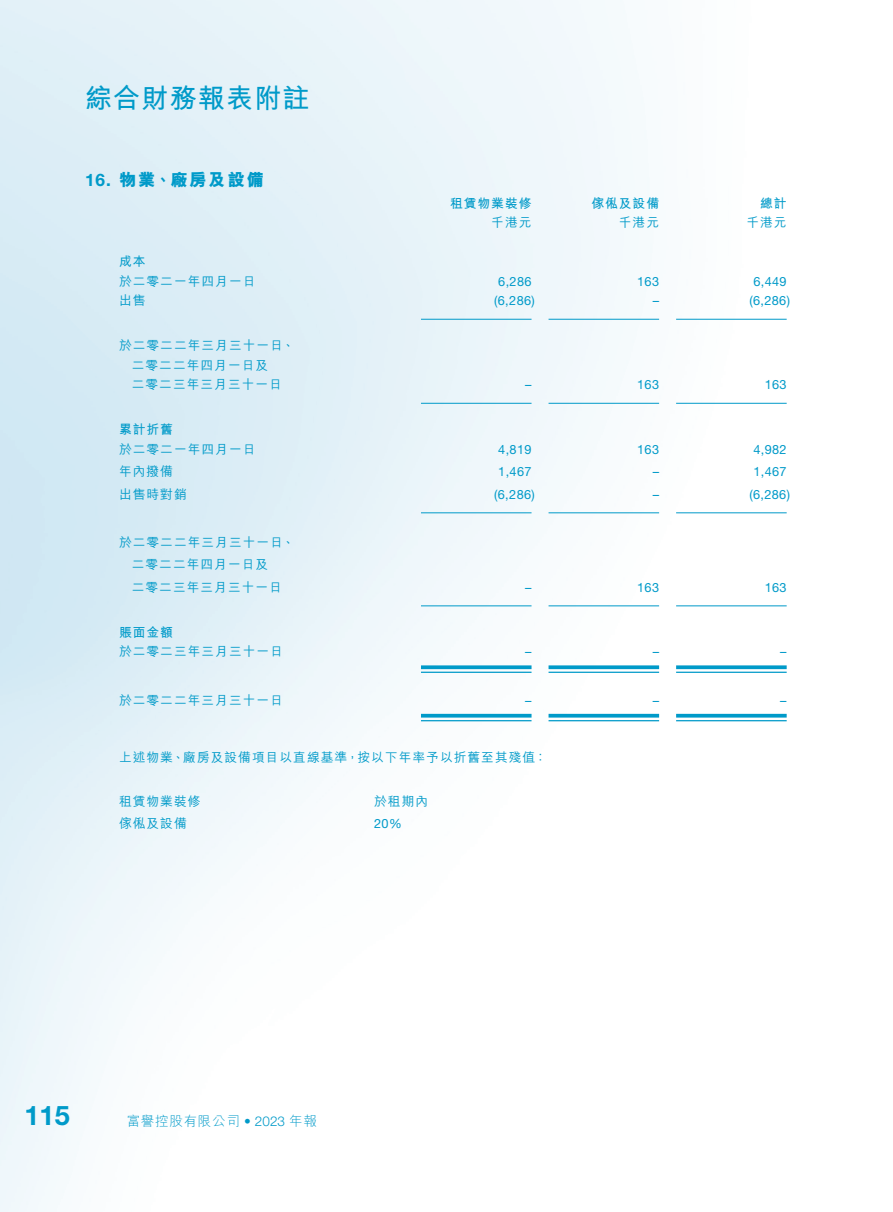
<style>
.page{position:relative;width:893px;height:1212px;background:#fff}
.page>*{position:absolute;margin:0;border:0;box-sizing:border-box;transform-origin:0 0}
.t1{font:700 27px "M Hei HK";letter-spacing:.045em;color:#009ac9}
.t2{font:700 27px "Helvetica Neue LT Std";color:#009ac9}
.t3{font:800 17.25px "M Hei HK";letter-spacing:.11em;color:#009ac9}
.t4{font:300 13.5px "M Hei HK";letter-spacing:.055em;color:#009ac9}
.t5{font:500 12.75px/19.5px "M Hei HK";letter-spacing:.08em;color:#009ac9}
.t6{font:12.75px "Helvetica Neue LT Std";letter-spacing:.03em;color:#009ac9}
.t7{font:700 12.75px "M Hei HK";letter-spacing:.08em;color:#009ac9}
.s1{font-family:"Helvetica Neue LT Std";font-weight:700}
.s2{font-family:"Helvetica Neue LT Std"}
</style>
<div class="page">
<img style="left:0;top:0;width:787px;height:1212px">
<hr style="left:421px;top:319px;width:110px;height:1px;background:#009ac9">
<hr style="left:549px;top:319px;width:110px;height:1px;background:#009ac9">
<hr style="left:676px;top:319px;width:111px;height:1px;background:#009ac9">
<hr style="left:421px;top:403px;width:110px;height:1px;background:#009ac9">
<hr style="left:549px;top:403px;width:110px;height:1px;background:#009ac9">
<hr style="left:676px;top:403px;width:111px;height:1px;background:#009ac9">
<hr style="left:421px;top:512px;width:110px;height:1px;background:#009ac9">
<hr style="left:549px;top:512px;width:110px;height:1px;background:#009ac9">
<hr style="left:676px;top:512px;width:111px;height:1px;background:#009ac9">
<hr style="left:421px;top:605px;width:110px;height:1px;background:#009ac9">
<hr style="left:549px;top:605px;width:110px;height:1px;background:#009ac9">
<hr style="left:676px;top:605px;width:111px;height:1px;background:#009ac9">
<svg style="left:421px;top:665px;width:110px;height:4px"></svg>
<hr style="left:421px;top:672px;width:110px;height:1px;background:#009ac9">
<svg style="left:549px;top:665px;width:110px;height:4px"></svg>
<hr style="left:549px;top:672px;width:110px;height:1px;background:#009ac9">
<svg style="left:676px;top:665px;width:111px;height:4px"></svg>
<hr style="left:676px;top:672px;width:111px;height:1px;background:#009ac9">
<hr style="left:421px;top:714px;width:110px;height:3px;background:#009ac9">
<hr style="left:421px;top:720px;width:110px;height:1px;background:#009ac9">
<hr style="left:549px;top:714px;width:110px;height:3px;background:#009ac9">
<hr style="left:549px;top:720px;width:110px;height:1px;background:#009ac9">
<hr style="left:676px;top:714px;width:111px;height:3px;background:#009ac9">
<hr style="left:676px;top:720px;width:111px;height:1px;background:#009ac9">
<h1 class="t1" style="left:85px;top:78px;width:226px">綜合財務報表附註</h1>
<h2 class="t3" style="left:85px;top:170px;width:181px"><span class="s1">16.</span> 物業、廠房及設備</h2>
<p class="t7" style="left:450px;top:194px;width:83px">租賃物業裝修</p>
<p class="t7" style="left:591px;top:194px;width:69px">傢俬及設備</p>
<p class="t7" style="left:760px;top:194px;width:28px">總計</p>
<p class="t5" style="left:491px;top:212px;width:42px">千港元</p>
<p class="t5" style="left:619px;top:212px;width:42px">千港元</p>
<p class="t5" style="left:746px;top:212px;width:42px">千港元</p>
<p class="t7" style="left:119px;top:252px;width:28px">成本</p>
<p class="t5" style="left:119px;top:270px;width:138px">於二零二一年四月一日</p>
<p class="t6" style="left:498px;top:274px;width:35px">6,286</p>
<p class="t6" style="left:637px;top:274px;width:23px">163</p>
<p class="t6" style="left:753px;top:274px;width:35px">6,449</p>
<p class="t5" style="left:119px;top:290px;width:28px">出售</p>
<p class="t6" style="left:494px;top:293px;width:42px">(6,286)</p>
<p class="t6" style="left:653px;top:293px;width:8px">–</p>
<p class="t6" style="left:749px;top:293px;width:42px">(6,286)</p>
<p class="t5" style="left:132px;top:335px;width:164px;text-indent:-13px">於二零二二年三月三十一日、二零二二年四月一日及<br>二零二三年三月三十一日</p>
<p class="t6" style="left:525px;top:377px;width:8px">–</p>
<p class="t6" style="left:637px;top:377px;width:23px">163</p>
<p class="t6" style="left:765px;top:377px;width:23px">163</p>
<p class="t7" style="left:119px;top:420px;width:55px">累計折舊</p>
<p class="t5" style="left:119px;top:438px;width:138px">於二零二一年四月一日</p>
<p class="t6" style="left:498px;top:442px;width:35px">4,819</p>
<p class="t6" style="left:637px;top:442px;width:23px">163</p>
<p class="t6" style="left:753px;top:442px;width:35px">4,982</p>
<p class="t5" style="left:119px;top:461px;width:55px">年內撥備</p>
<p class="t6" style="left:498px;top:464px;width:35px">1,467</p>
<p class="t6" style="left:653px;top:464px;width:8px">–</p>
<p class="t6" style="left:753px;top:464px;width:35px">1,467</p>
<p class="t5" style="left:119px;top:483px;width:69px">出售時對銷</p>
<p class="t6" style="left:494px;top:487px;width:42px">(6,286)</p>
<p class="t6" style="left:653px;top:487px;width:8px">–</p>
<p class="t6" style="left:749px;top:487px;width:42px">(6,286)</p>
<p class="t5" style="left:132px;top:530px;width:164px;line-height:22.5px;text-indent:-13px">於二零二二年三月三十一日、二零二二年四月一日及<br>二零二三年三月三十一日</p>
<p class="t6" style="left:525px;top:580px;width:8px">–</p>
<p class="t6" style="left:637px;top:580px;width:23px">163</p>
<p class="t6" style="left:765px;top:580px;width:23px">163</p>
<p class="t7" style="left:119px;top:623px;width:55px">賬面金額</p>
<p class="t5" style="left:119px;top:641px;width:165px">於二零二三年三月三十一日</p>
<p class="t6" style="left:525px;top:644px;width:8px">–</p>
<p class="t6" style="left:653px;top:644px;width:8px">–</p>
<p class="t6" style="left:780px;top:644px;width:8px">–</p>
<p class="t5" style="left:119px;top:689px;width:165px">於二零二二年三月三十一日</p>
<p class="t6" style="left:525px;top:693px;width:8px">–</p>
<p class="t6" style="left:653px;top:693px;width:8px">–</p>
<p class="t6" style="left:780px;top:693px;width:8px">–</p>
<p class="t5" style="left:119px;top:746px;width:429px">上述物業、廠房及設備項目以直線基準，按以下年率予以折舊至其殘值：</p>
<p class="t5" style="left:119px;top:790px;width:83px">租賃物業裝修</p>
<p class="t5" style="left:374px;top:790px;width:55px">於租期內</p>
<p class="t5" style="left:119px;top:812px;width:69px">傢俬及設備</p>
<p class="t6" style="left:374px;top:816px;width:29px">20%</p>
<h1 class="t2" style="left:24px;top:1099px;width:47px">115</h1>
<p class="t4" style="left:127px;top:1114px;width:192px">富譽控股有限公司 <span class="s2">• 2023</span> 年報</p>
</div>
